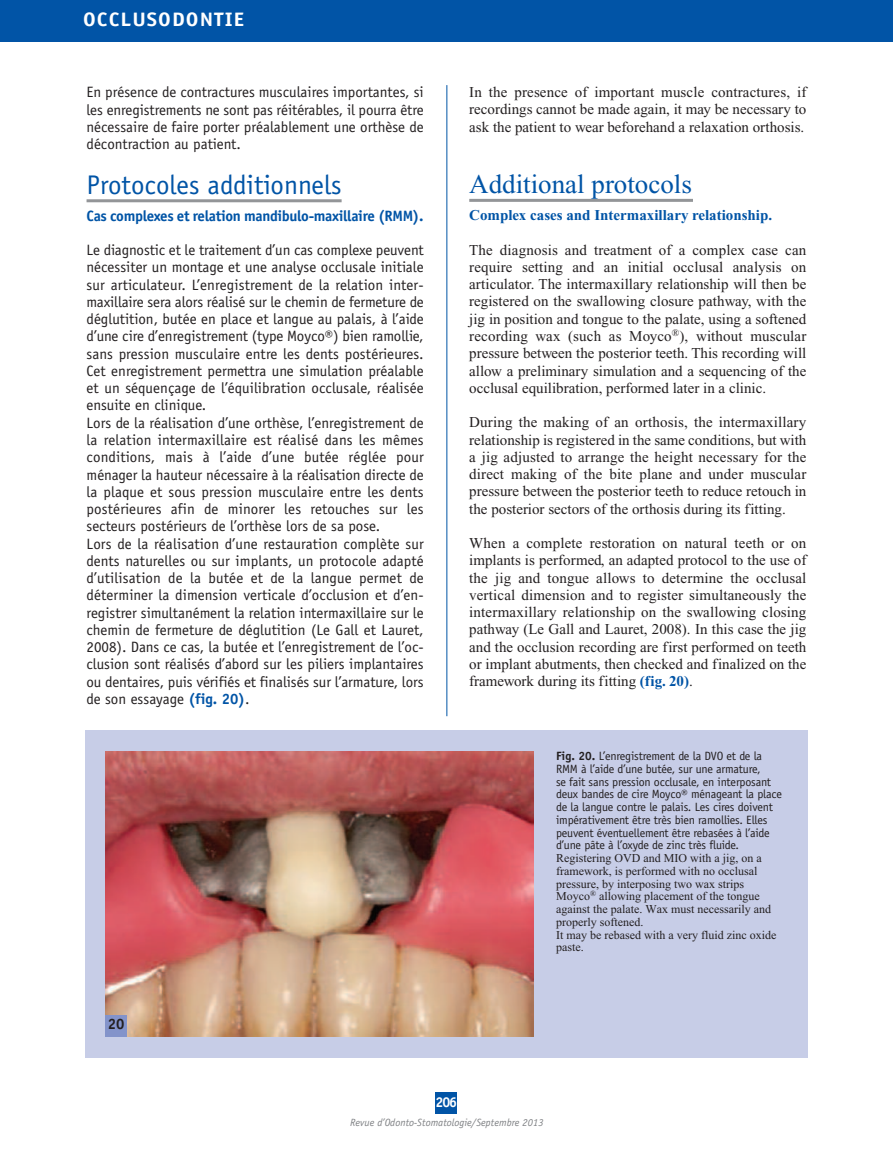
<style>
.page{position:relative;width:893px;height:1149px;background:#fff}
.page>*{position:absolute;margin:0;border:0;box-sizing:border-box;transform-origin:0 0}
.t1{font:27px "Officina Sans";color:#0154a6}
.t2{font:27px "Times New Roman";color:#0154a6}
.t3{font:700 19.5px "Officina Sans";letter-spacing:.05em;color:#fff;scale:1.1 1}
.t4{font:15px/17.2px "Officina Sans";color:#231f20;text-align:justify}
.t5{font:15px/17.2px "Times New Roman";color:#231f20;text-align:justify}
.t6{font:700 15px "Officina Sans";letter-spacing:-.02em;color:#0154a6}
.t7{font:700 15px "Times New Roman";color:#0154a6}
.t8{font:700 15px "Officina Sans";color:#231f20}
.t9{font:700 14.25px "Officina Sans";color:#fff}
.t10{font:12px/12.8px "Officina Sans";letter-spacing:-.015em;color:#231f20}
.t11{font:12px/12.8px "Times New Roman";color:#231f20}
.t12{font:italic 10.5px "Officina Sans";color:#808285}
.s1{font-weight:700;color:#0154a6}
.s2{font-weight:700}
</style>
<div class="page">
<div style="left:436px;top:1091px;width:21px;height:22px;background:#0154a6"></div>
<div style="left:0;top:0;width:893px;height:42px;background:#0154a6"></div>
<hr style="left:87px;top:199px;width:255px;height:3px;background:#939598">
<hr style="left:469px;top:199px;width:224px;height:3px;background:#939598">
<hr style="left:446px;top:85px;width:1px;height:631px;background:#0154a6">
<div style="left:85px;top:730px;width:723px;height:328px;background:#c7cde7"></div>
<img style="left:106px;top:751px;width:427px;height:284px">
<div style="left:106px;top:1014px;width:21px;height:21px;background:#8393ca"></div>
<h2 class="t3" style="left:83px;top:12px;width:148px">OCCLUSODONTIE</h2>
<p class="t4" style="left:87px;top:85px;width:339px">En présence de contractures musculaires importantes, si les enregistrements ne sont pas réitérables, il pourra être nécessaire de faire porter préalablement une orthèse de décontraction au patient.</p>
<h1 class="t1" style="left:87px;top:174px;width:257px">Protocoles additionnels</h1>
<p class="t6" style="left:87px;top:210px;width:339px">Cas complexes et relation mandibulo-maxillaire (RMM).</p>
<p class="t4" style="left:87px;top:242px;width:339px;text-align:left">Le diagnostic et le traitement d’un cas complexe peuvent nécessiter un montage et une analyse occlusale initiale sur articulateur. L’enregistrement de la relation inter&shy;maxillaire sera alors réalisé sur le chemin de fermeture de déglutition, butée en place et langue au palais, à l’aide d’une cire d’enregistrement (type Moyco®) bien ramollie, sans pression musculaire entre les dents postérieures.<br>Cet enregistrement permettra une simulation préalable et un séquençage de l’équilibration occlusale, réalisée ensuite en clinique.<br>Lors de la réalisation d’une orthèse, l’enregistrement de la relation intermaxillaire est réalisé dans les mêmes conditions, mais à l’aide d’une butée réglée pour ménager la hauteur nécessaire à la réalisation directe de la plaque et sous pression musculaire entre les dents postérieures afin de minorer les retouches sur les secteurs postérieurs de l’orthèse lors de sa pose.<br>Lors de la réalisation d’une restauration complète sur dents naturelles ou sur implants, un protocole adapté d’utilisation de la butée et de la langue permet de déterminer la dimension verticale d’occlusion et d’en&shy;registrer simultanément la relation intermaxillaire sur le chemin de fermeture de déglutition (Le Gall et Lauret, 2008). Dans ce cas, la butée et l’enregistrement de l’oc&shy;clusion sont réalisés d’abord sur les piliers implantaires ou dentaires, puis vérifiés et finalisés sur l’armature, lors de son essayage <span class="s1">(fig. 20)</span>.</p>
<p class="t8" style="left:108px;top:1018px;width:18px">20</p>
<p class="t5" style="left:469px;top:85px;width:339px">In the presence of important muscle contractures, if recordings cannot be made again, it may be necessary to ask the patient to wear beforehand a relaxation orthosis.</p>
<h1 class="t2" style="left:469px;top:174px;width:224px">Additional protocols</h1>
<p class="t7" style="left:469px;top:210px;width:304px">Complex cases and Intermaxillary relationship.</p>
<p class="t5" style="left:469px;top:242px;width:339px">The diagnosis and treatment of a complex case can require setting and an initial occlusal analysis on articulator. The intermaxillary relationship will then be registered on the swallowing closure pathway, with the jig in position and tongue to the palate, using a softened recording wax (such as Moyco<sup>®</sup>), without muscular pressure between the posterior teeth. This recording will allow a preliminary simulation and a sequencing of the occlusal equilibration, performed later in a clinic.</p>
<p class="t5" style="left:469px;top:415px;width:339px">During the making of an orthosis, the intermaxillary relationship is registered in the same conditions, but with a jig adjusted to arrange the height necessary for the direct making of the bite plane and under muscular pressure between the posterior teeth to reduce retouch in the posterior sectors of the orthosis during its fitting.</p>
<p class="t5" style="left:469px;top:535px;width:339px">When a complete restoration on natural teeth or on implants is performed, an adapted protocol to the use of the jig and tongue allows to determine the occlusal vertical dimension and to register simultaneously the intermaxillary relationship on the swallowing closing pathway (Le Gall and Lauret, 2008). In this case the jig and the occlusion recording are first performed on teeth or implant abutments, then checked and finalized on the framework during its fitting <span class="s1">(fig. 20)</span>.</p>
<p class="t10" style="left:556px;top:750px;width:227px"><span class="s2">Fig. 20.</span> L’enregistrement de la DVO et de la RMM à l’aide d’une butée, sur une armature,<br>se fait sans pression occlusale, en interposant deux bandes de cire Moyco® ménageant la place de la langue contre le palais. Les cires doivent impérativement être très bien ramollies. Elles peuvent éventuellement être rebasées à l’aide d’une pâte à l’oxyde de zinc très fluide.</p>
<p class="t11" style="left:556px;top:851px;width:222px">Registering OVD and MIO with a jig, on a framework, is performed with no occlusal pressure, by interposing two wax strips Moyco<sup>®</sup> allowing placement of the tongue against the palate. Wax must necessarily and properly softened.<br>It may be rebased with a very fluid zinc oxide paste.</p>
<p class="t9" style="left:435px;top:1096px;width:23px">206</p>
<p class="t12" style="left:350px;top:1117px;width:195px">Revue d’Odonto-Stomatologie/Septembre 2013</p>
</div>
